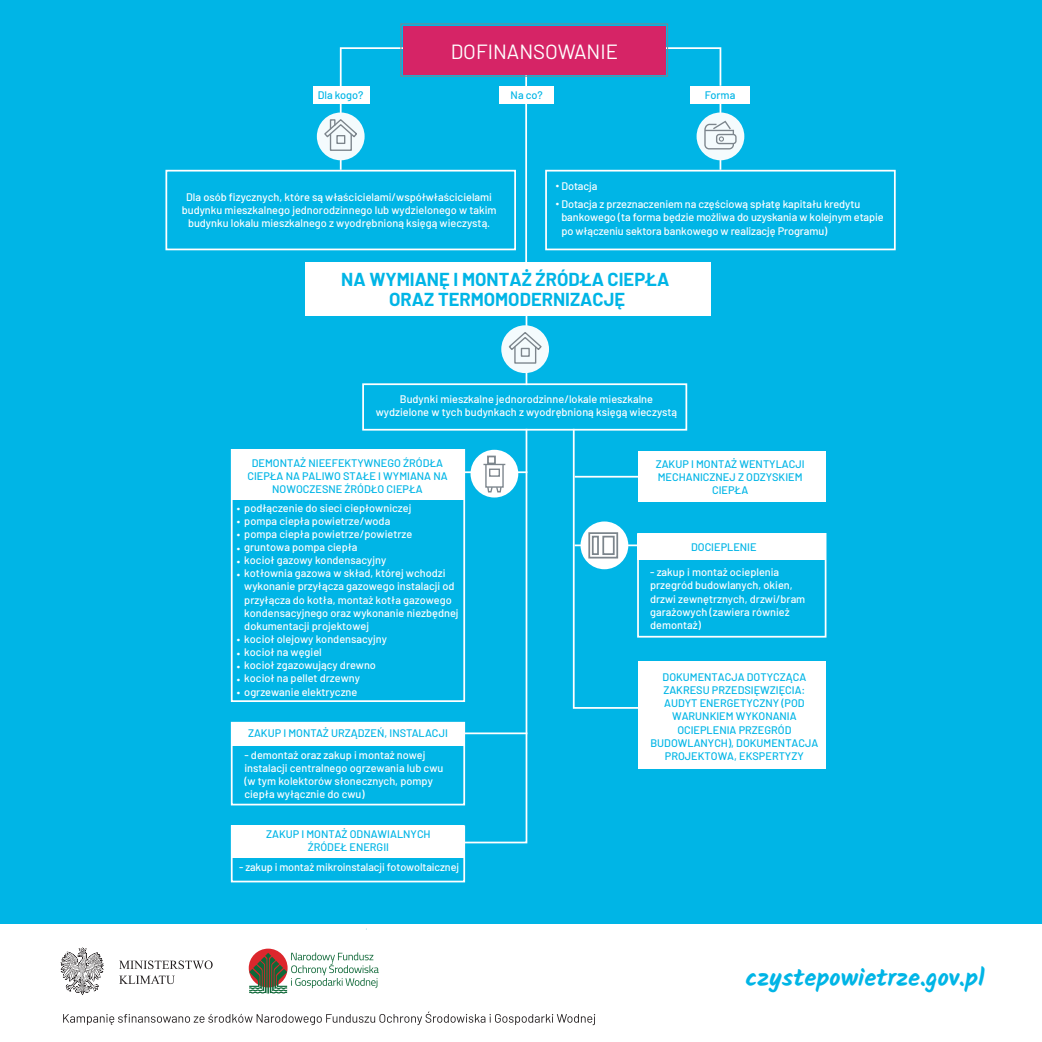
<style>
.page{position:relative;width:1042px;height:1042px;background:#00b5e6}
.page>*{position:absolute;margin:0;border:0;box-sizing:border-box;transform-origin:0 0}
.t1{font:700 24.5px "Kalam";color:#00b5e6}
.t2{font:20.47px "Barlow";color:#fff}
.t3{font:700 18.38px/19.2px "Barlow";color:#00b5e6;text-align:center}
.t4{font:500 10.85px/13.1px "Barlow";color:#fff}
.t5{font:500 10.85px/13.1px "Barlow";color:#00b5e6;text-align:center}
</style>
<div class="page">
<div style="left:638px;top:451px;width:187px;height:51px;background:#fff"></div>
<div style="left:637px;top:534px;width:188px;height:25px;background:#fff"></div>
<div style="left:0;top:925px;width:1042px;height:117px;background:#fff"></div>
<svg style="left:63px;top:1011px;width:532px;height:14px"></svg>
<svg style="left:249px;top:948px;width:39px;height:39px"></svg>
<svg style="left:249px;top:952px;width:130px;height:41px"></svg>
<hr style="left:525px;top:75px;width:2px;height:189px;background:#fff">
<div style="left:305px;top:263px;width:406px;height:53px;background:#fff"></div>
<div style="left:499px;top:86px;width:54px;height:17px;background:#fff"></div>
<div style="left:314px;top:86px;width:56px;height:17px;background:#fff"></div>
<div style="left:691px;top:86px;width:59px;height:17px;background:#fff"></div>
<svg style="left:339px;top:47px;width:72px;height:39px"></svg>
<div style="left:637px;top:533px;width:189px;height:104px;border:2px solid #fff"></div>
<svg style="left:616px;top:46px;width:106px;height:42px"></svg>
<hr style="left:340px;top:103px;width:2px;height:67px;background:#fff">
<hr style="left:719px;top:95px;width:2px;height:75px;background:#fff">
<div style="left:362px;top:383px;width:325px;height:48px;border:2px solid #fff"></div>
<div style="left:232px;top:450px;width:232px;height:49px;background:#fff"></div>
<div style="left:231px;top:449px;width:234px;height:253px;border:2px solid #fff"></div>
<div style="left:317px;top:113px;width:48px;height:47px;background:#f4fbfd;border-radius:50%"></div>
<div style="left:330px;top:134px;width:22px;height:17px;border:1px solid #7c858c"></div>
<div style="left:336px;top:135px;width:9px;height:9px;border:1px solid #7c858c"></div>
<svg style="left:323px;top:118px;width:35px;height:21px"></svg>
<div style="left:501px;top:325px;width:48px;height:48px;background:#f4fbfd;border-radius:50%"></div>
<svg style="left:507px;top:316px;width:36px;height:70px"></svg>
<div style="left:545px;top:170px;width:350px;height:80px;border:2px solid #fff"></div>
<div style="left:165px;top:170px;width:351px;height:80px;border:2px solid #fff"></div>
<div style="left:696px;top:113px;width:48px;height:47px;background:#f4fbfd;border-radius:50%"></div>
<svg style="left:704px;top:121px;width:32px;height:28px"></svg>
<svg style="left:572px;top:428px;width:68px;height:281px"></svg>
<svg style="left:461px;top:428px;width:67px;height:416px"></svg>
<hr style="left:574px;top:544px;width:66px;height:2px;background:#fff">
<hr style="left:574px;top:476px;width:66px;height:1px;background:#fff">
<div style="left:580px;top:521px;width:48px;height:48px;background:#fff;border-radius:50%"></div>
<div style="left:588px;top:532px;width:30px;height:26px;border:2px solid #7c858c"></div>
<div style="left:592px;top:536px;width:7px;height:19px;border:2px solid #7c858c"></div>
<div style="left:602px;top:536px;width:12px;height:19px;border:2px solid #7c858c"></div>
<div style="left:403px;top:26px;width:262px;height:48px;background:#d62466"></div>
<div style="left:400px;top:23px;width:268px;height:54px;border:1px solid #7c858c"></div>
<div style="left:232px;top:722px;width:232px;height:23px;background:#fff"></div>
<div style="left:231px;top:722px;width:234px;height:83px;border:2px solid #fff"></div>
<div style="left:232px;top:825px;width:232px;height:32px;background:#fff"></div>
<div style="left:231px;top:825px;width:234px;height:57px;border:2px solid #fff"></div>
<div style="left:638px;top:662px;width:187px;height:107px;background:#fff"></div>
<svg style="left:61px;top:947px;width:43px;height:48px"></svg>
<svg style="left:119px;top:960px;width:94px;height:9px"></svg>
<svg style="left:119px;top:975px;width:56px;height:9px"></svg>
<h2 class="t2" style="left:451px;top:37px;width:169px">DOFINANSOWANIE</h2>
<p class="t5" style="left:318px;top:87px;width:47px">Dla kogo?</p>
<p class="t5" style="left:511px;top:87px;width:34px">Na co?</p>
<p class="t5" style="left:705px;top:87px;width:32px">Forma</p>
<p class="t4" style="left:182px;top:189px;width:316px;text-align:center">Dla osób fizycznych, które są właścicielami/współwłaścicielami budynku mieszkalnego jednorodzinnego lub wydzielonego w takim budynku lokalu mieszkalnego z wyodrębnioną księgą wieczystą.</p>
<p class="t4" style="left:556px;top:179px;width:43px">• Dotacja</p>
<p class="t4" style="left:561px;top:197px;width:324px;text-indent:-6px">• Dotacja z przeznaczeniem na częściową spłatę kapitału kredytu bankowego (ta forma będzie możliwa do uzyskania w kolejnym etapie po włączeniu sektora bankowego w realizację Programu)</p>
<h3 class="t3" style="left:341px;top:269px;width:330px">NA WYMIANĘ I MONTAŻ ŹRÓDŁA CIEPŁA<br>ORAZ TERMOMODERNIZACJĘ</h3>
<p class="t4" style="left:376px;top:392px;width:303px;text-align:center">Budynki mieszkalne jednorodzinne/lokale mieszkalne wydzielone w tych budynkach z wyodrębnioną księgą wieczystą</p>
<p class="t5" style="left:247px;top:456px;width:202px">DEMONTAŻ NIEEFEKTYWNEGO ŹRÓDŁA<br>CIEPŁA NA PALIWO STAŁE I WYMIANA NA<br>NOWOCZESNE ŹRÓDŁO CIEPŁA</p>
<p class="t4" style="left:237px;top:500px;width:176px">• podłączenie do sieci ciepłowniczej</p>
<p class="t4" style="left:237px;top:513px;width:155px">• pompa ciepła powietrze/woda</p>
<p class="t4" style="left:237px;top:527px;width:177px">• pompa ciepła powietrze/powietrze</p>
<p class="t4" style="left:237px;top:540px;width:122px">• gruntowa pompa ciepła</p>
<p class="t4" style="left:237px;top:553px;width:151px">• kocioł gazowy kondensacyjny</p>
<p class="t4" style="left:244px;top:566px;width:216px;text-indent:-7px">• kotłownia gazowa w skład, której wchodzi wykonanie przyłącza gazowego instalacji od przyłącza do kotła, montaż kotła gazowego kondensacyjnego oraz wykonanie niezbędnej dokumentacji projektowej</p>
<p class="t4" style="left:237px;top:632px;width:151px">• kocioł olejowy kondensacyjny</p>
<p class="t4" style="left:237px;top:645px;width:86px">• kocioł na węgiel</p>
<p class="t4" style="left:237px;top:658px;width:141px">• kocioł zgazowujący drewno</p>
<p class="t4" style="left:237px;top:671px;width:125px">• kocioł na pellet drzewny</p>
<p class="t4" style="left:237px;top:684px;width:122px">• ogrzewanie elektryczne</p>
<p class="t5" style="left:248px;top:725px;width:201px">ZAKUP I MONTAŻ URZĄDZEŃ, INSTALACJI</p>
<p class="t4" style="left:244px;top:747px;width:200px">- demontaż oraz zakup i montaż nowej instalacji centralnego ogrzewania lub cwu (w tym kolektorów słonecznych, pompy ciepła wyłącznie do cwu)</p>
<p class="t5" style="left:266px;top:826px;width:166px">ZAKUP I MONTAŻ ODNAWIALNYCH<br>ŹRÓDEŁ ENERGII</p>
<p class="t4" style="left:239px;top:860px;width:221px">- zakup i montaż mikroinstalacji fotowoltaicznej</p>
<p class="t5" style="left:656px;top:457px;width:150px">ZAKUP I MONTAŻ WENTYLACJI<br>MECHANICZNEJ Z ODZYSKIEM<br>CIEPŁA</p>
<p class="t5" style="left:691px;top:540px;width:67px">DOCIEPLENIE</p>
<p class="t4" style="left:650px;top:565px;width:157px">- zakup i montaż ocieplenia przegród budowlanych, okien, drzwi zewnętrznych, drzwi/bram garażowych (zawiera również demontaż)</p>
<p class="t5" style="left:650px;top:670px;width:169px">DOKUMENTACJA DOTYCZĄCA<br>ZAKRESU PRZEDSIĘWZIĘCIA:<br>AUDYT ENERGETYCZNY (POD<br>WARUNKIEM WYKONANIA<br>OCIEPLENIA PRZEGRÓD<br>BUDOWLANYCH), DOKUMENTACJA<br>PROJEKTOWA, EKSPERTYZY</p>
<h1 class="t1" style="left:745px;top:963px;width:241px">czystepowietrze.gov.pl</h1>
</div>
